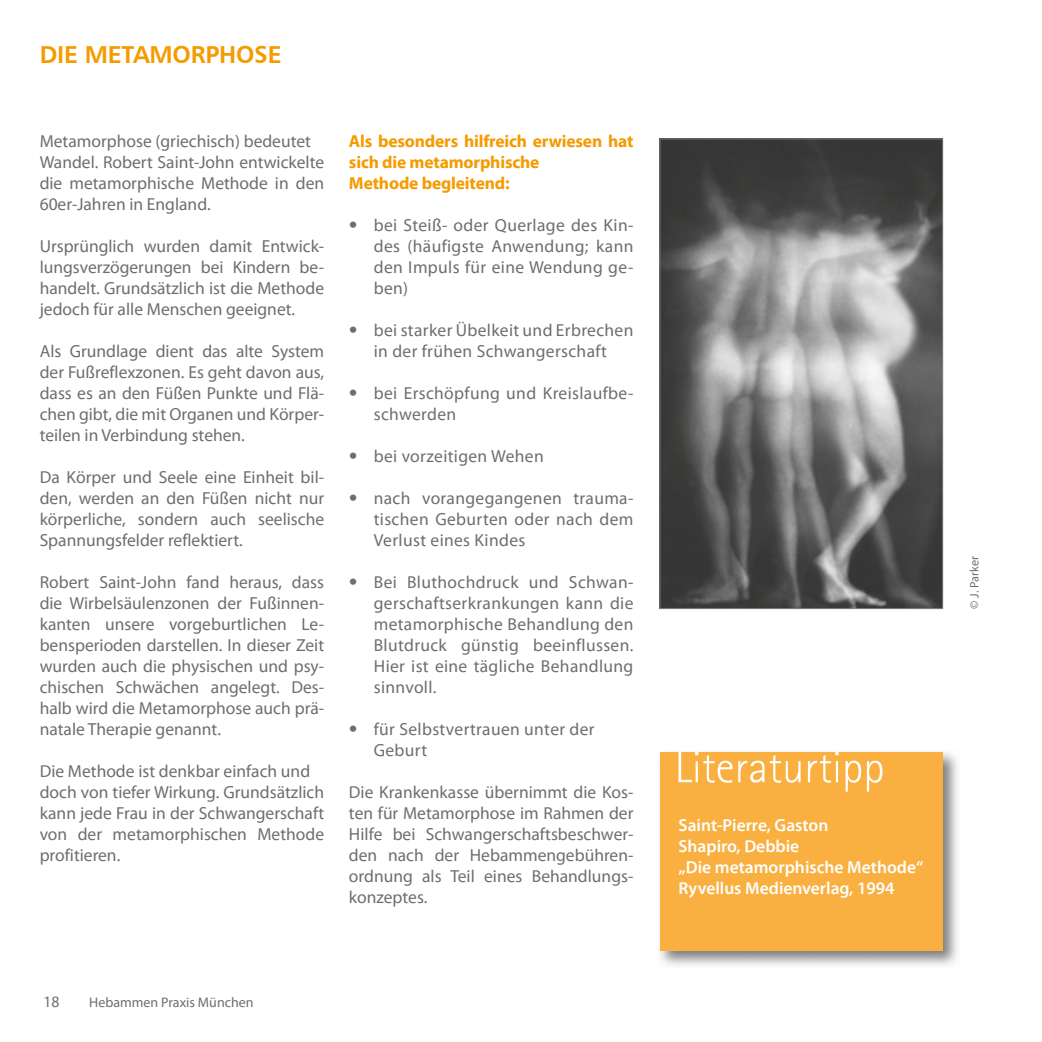
<style>
.page{position:relative;width:1042px;height:1042px;background:#fff}
.page>*{position:absolute;margin:0;border:0;box-sizing:border-box;transform-origin:0 0}
.t1{font:24.5px "Humanist 777 BT Bold B";letter-spacing:-.01em;color:#f59b00}
.t2{font:17.5px/21px "Myriad Pro";color:#6e6e6e;text-align:justify}
.t3{font:17.5px/21px "Myriad Pro";letter-spacing:.02em;color:#6e6e6e}
.t4{font:600 17.5px/21px "Myriad Pro";color:#fff}
.t5{font:700 17.5px/21px "Myriad Pro";letter-spacing:-.01em;color:#f59b00}
.t6{font:15.75px "Myriad Pro";color:#6e6e6e}
.t7{font:14px "Myriad Pro";color:#6e6e6e}
.t8{font:12.25px "Myriad Pro";color:#6e6e6e}
.s1{font-family:"Univers";font-weight:300}
</style>
<div class="page">
<svg style="left:659px;top:138px;width:284px;height:471px;background:#6e6e6e"></svg>
<img style="left:659px;top:752px;width:299px;height:214px">
<div style="left:660px;top:752px;width:283px;height:199px;background:#f9b040"></div>
<svg style="left:678px;top:752px;width:204px;height:39px"></svg>
<h1 class="t1" style="left:40px;top:39px;width:243px">DIE METAMORPHOSE</h1>
<p class="t2" style="left:40px;top:130px;width:286px;text-align:left">Metamorphose (griechisch) bedeutet Wandel. Robert Saint-John entwickelte die metamorphische Methode in den 60er-Jahren in England.</p>
<p class="t2" style="left:40px;top:235px;width:286px">Ursprünglich wurden damit Entwick&shy;lungsverzögerungen bei Kindern be&shy;handelt. Grundsätzlich ist die Methode jedoch für alle Menschen geeignet.</p>
<p class="t2" style="left:40px;top:340px;width:286px">Als Grundlage dient das alte System der Fußreflexzonen. Es geht davon aus, dass es an den Füßen Punkte und Flä&shy;chen gibt, die mit Organen und Körper&shy;teilen in Verbindung stehen.</p>
<p class="t2" style="left:40px;top:466px;width:286px">Da Körper und Seele eine Einheit bil&shy;den, werden an den Füßen nicht nur körperliche, sondern auch seelische Spannungsfelder reflektiert.</p>
<p class="t2" style="left:40px;top:571px;width:286px">Robert Saint-John fand heraus, dass die Wirbelsäulenzonen der Fußinnen&shy;kanten unsere vorgeburtlichen Le&shy;bensperioden darstellen. In dieser Zeit wurden auch die physischen und psy&shy;chischen Schwächen angelegt. Des&shy;halb wird die Metamorphose auch prä&shy;natale Therapie genannt.</p>
<p class="t2" style="left:40px;top:760px;width:286px;text-align:left">Die Methode ist denkbar einfach und doch von tiefer Wirkung. Grundsätzlich kann jede Frau in der Schwangerschaft von der metamorphischen Methode profitieren.</p>
<p class="t5" style="left:349px;top:130px;width:286px">Als besonders hilfreich erwiesen hat sich die metamorphische<br>Methode begleitend:</p>
<p class="t2" style="left:374px;top:214px;width:261px;text-indent:-25px"><span class="s1">•</span> bei Steiß- oder Querlage des Kin&shy;des (häufigste Anwendung; kann den Impuls für eine Wendung ge&shy;ben)</p>
<p class="t3" style="left:349px;top:319px;width:286px;text-align:center"><span class="s1">•</span> bei starker Übelkeit und Erbrechen in der frühen Schwangerschaft</p>
<p class="t3" style="left:374px;top:382px;width:261px;text-indent:-25px"><span class="s1">•</span> bei Erschöpfung und Kreislaufbe&shy;schwerden</p>
<p class="t3" style="left:349px;top:445px;width:196px"><span class="s1">•</span> bei vorzeitigen Wehen</p>
<p class="t2" style="left:374px;top:487px;width:261px;text-indent:-25px"><span class="s1">•</span> nach vorangegangenen trauma&shy;tischen Geburten oder nach dem Verlust eines Kindes</p>
<p class="t2" style="left:374px;top:571px;width:261px;text-indent:-25px"><span class="s1">•</span> Bei Bluthochdruck und Schwan&shy;gerschaftserkrankungen kann die metamorphische Behandlung den Blutdruck günstig beeinflussen.<br>Hier ist eine tägliche Behandlung sinnvoll.</p>
<p class="t3" style="left:374px;top:718px;width:222px;text-indent:-25px"><span class="s1">•</span> für Selbstvertrauen unter der<br>Geburt</p>
<p class="t2" style="left:349px;top:781px;width:286px">Die Krankenkasse übernimmt die Kos&shy;ten für Metamorphose im Rahmen der Hilfe bei Schwangerschaftsbeschwer&shy;den nach der Hebammengebühren&shy;ordnung als Teil eines Behandlungs&shy;konzeptes.</p>
<p class="t6" style="left:43px;top:991px;width:18px">18</p>
<p class="t7" style="left:89px;top:993px;width:166px">Hebammen Praxis München</p>
<p class="t4" style="left:678px;top:814px;width:246px">Saint-Pierre, Gaston<br>Shapiro, Debbie<br>„Die metamorphische Methode“<br>Ryvellus Medienverlag, 1994</p>
<p class="t8" style="left:967px;top:609px;width:54px;rotate:-90deg">© J. Parker</p>
</div>
